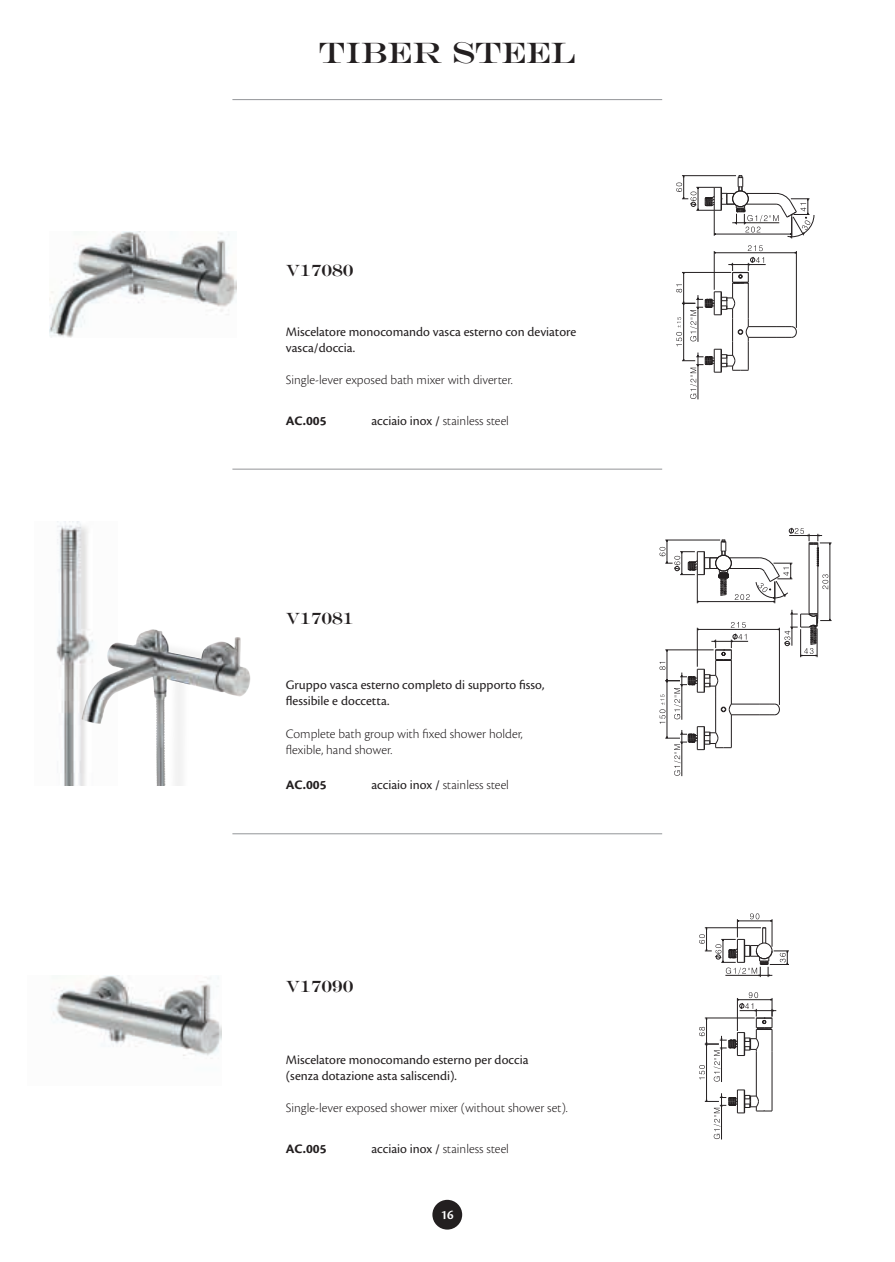
<style>
.page{position:relative;width:895px;height:1262px;background:#fff}
.page>*{position:absolute;margin:0;border:0;box-sizing:border-box;transform-origin:0 0}
.t1{font:30px "Engravers";color:#231f20}
.t2{font:16.5px "Engravers";color:#231f20}
.t3{font:300 13.5px/16.2px "Cronos Pro";color:#231f20}
.t4{font:13.5px/16.2px "Cronos Pro";color:#231f20}
.t5{font:13.5px "Cronos Pro Bold Capt";color:#231f20}
.t6{font:600 13.5px "Cronos Pro";color:#fff}
.s1{font-weight:400}
</style>
<div class="page">
<hr style="left:232px;top:99px;width:430px;height:1px;background:#939598">
<hr style="left:232px;top:469px;width:430px;height:1px;background:#939598">
<hr style="left:232px;top:833px;width:430px;height:1px;background:#939598">
<img style="left:50px;top:231px;width:186px;height:106px">
<hr style="left:729px;top:558px;width:30px;height:1px;background:#231f20">
<hr style="left:729px;top:568px;width:30px;height:1px;background:#231f20">
<hr style="left:817px;top:566px;width:1px;height:48px;background:#231f20">
<hr style="left:808px;top:544px;width:1px;height:70px;background:#231f20">
<svg style="left:659px;top:540px;width:90px;height:63px"></svg>
<hr style="left:697px;top:601px;width:77px;height:1px;background:#231f20">
<hr style="left:791px;top:610px;width:1px;height:36px;background:#231f20">
<hr style="left:829px;top:543px;width:1px;height:78px;background:#231f20">
<svg style="left:659px;top:612px;width:172px;height:164px"></svg>
<hr style="left:711px;top:641px;width:37px;height:1px;background:#231f20">
<svg style="left:755px;top:528px;width:76px;height:75px"></svg>
<hr style="left:796px;top:251px;width:1px;height:77px;background:#231f20">
<svg style="left:676px;top:175px;width:138px;height:63px"></svg>
<svg style="left:676px;top:245px;width:120px;height:154px"></svg>
<hr style="left:683px;top:272px;width:1px;height:31px;background:#231f20">
<img style="left:53px;top:975px;width:168px;height:84px">
<hr style="left:771px;top:1052px;width:1px;height:58px;background:#231f20">
<hr style="left:756px;top:1052px;width:1px;height:44px;background:#231f20">
<svg style="left:699px;top:913px;width:89px;height:64px"></svg>
<hr style="left:739px;top:1010px;width:37px;height:1px;background:#231f20">
<svg style="left:704px;top:1090px;width:68px;height:49px"></svg>
<hr style="left:706px;top:1044px;width:1px;height:57px;background:#231f20">
<svg style="left:699px;top:992px;width:74px;height:90px"></svg>
<img style="left:56px;top:521px;width:32px;height:265px">
<img style="left:81px;top:628px;width:170px;height:158px">
<div style="left:432px;top:1200px;width:30px;height:29px;background:#231f20;border-radius:50%"></div>
<h1 class="t1" style="left:319px;top:35px;width:258px">TIBER STEEL</h1>
<p class="t2" style="left:286px;top:261px;width:69px">V17080</p>
<p class="t4" style="left:286px;top:323px;width:292px">Miscelatore monocomando vasca esterno con deviatore vasca/doccia.</p>
<p class="t3" style="left:286px;top:372px;width:228px">Single-lever exposed bath mixer with diverter.</p>
<p class="t5" style="left:286px;top:413px;width:42px">AC.005</p>
<p class="t3" style="left:371px;top:413px;width:139px"><span class="s1">acciaio inox /</span> stainless steel</p>
<p class="t2" style="left:286px;top:609px;width:69px">V17081</p>
<p class="t4" style="left:286px;top:677px;width:260px">Gruppo vasca esterno completo di supporto fisso, flessibile e doccetta.</p>
<p class="t3" style="left:286px;top:725px;width:238px">Complete bath group with fixed shower holder, flexible, hand shower.</p>
<p class="t5" style="left:286px;top:777px;width:42px">AC.005</p>
<p class="t3" style="left:371px;top:777px;width:139px"><span class="s1">acciaio inox /</span> stainless steel</p>
<p class="t2" style="left:286px;top:976px;width:69px">V17090</p>
<p class="t4" style="left:286px;top:1051px;width:244px">Miscelatore monocomando esterno per doccia (senza dotazione asta saliscendi).</p>
<p class="t3" style="left:286px;top:1100px;width:283px">Single-lever exposed shower mixer (without shower set).</p>
<p class="t5" style="left:286px;top:1141px;width:42px">AC.005</p>
<p class="t3" style="left:371px;top:1140px;width:139px"><span class="s1">acciaio inox /</span> stainless steel</p>
<p class="t6" style="left:440px;top:1207px;width:15px">16</p>
</div>
